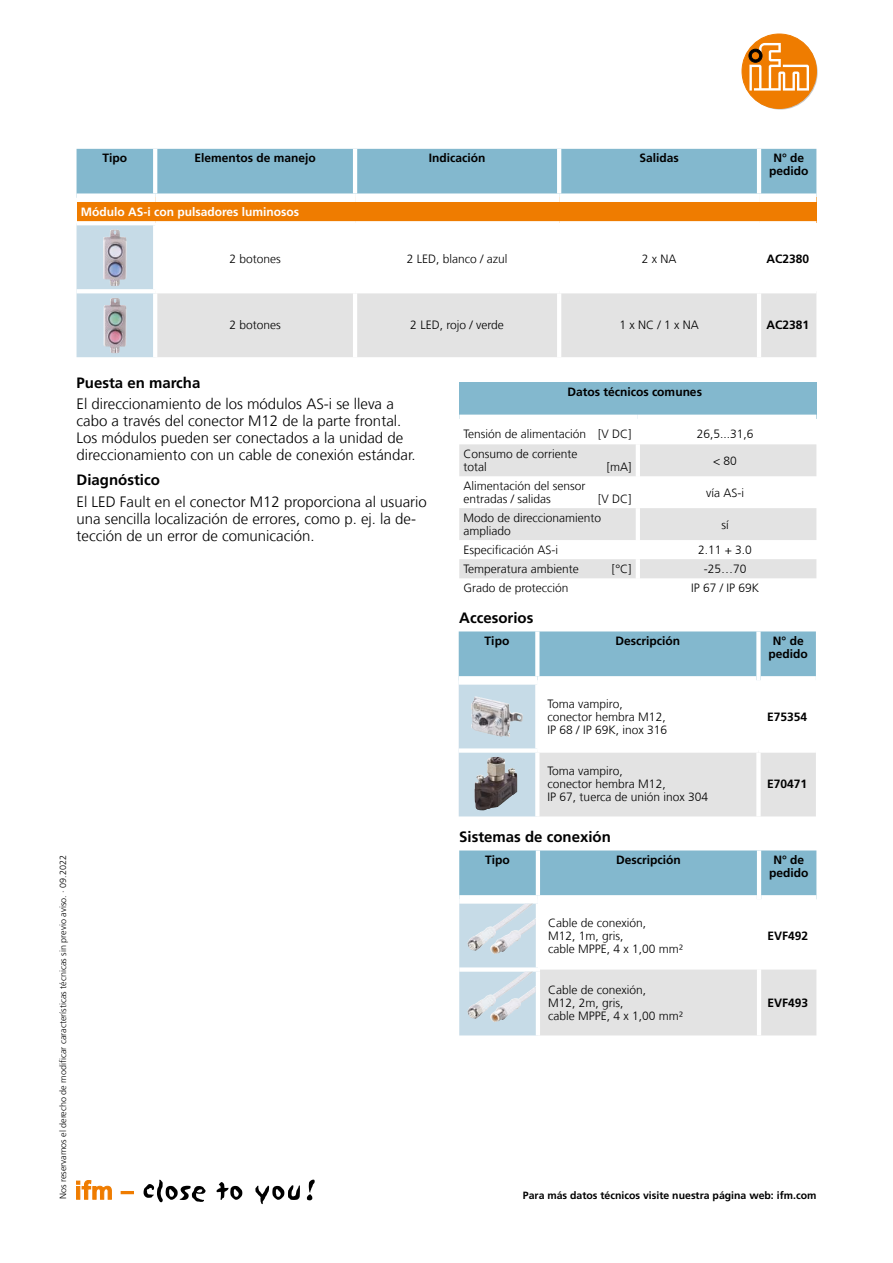
<style>
.page{position:relative;width:893px;height:1263px;background:#fff}
.page>*{position:absolute;margin:0;border:0;box-sizing:border-box;transform-origin:0 0}
.Fließtext{font:300 15px/17px "Frutiger LT Com";color:#000}
.Tabelle_Headline{font:700 15px "Frutiger LT Com";color:#000}
.Fließtext_Headline{font:700 15px "Frutiger LT Com";color:#000}
.Tabellentext_TAB{font:300 12px/12.8px "Frutiger LT Com";color:#000}
.Tabellenkopf{font:700 12px/12.8px "Frutiger LT Com";color:#000;text-align:center}
.Tabellentext_zentrie{font:300 12px "Frutiger LT Com";color:#000}
.BESTELLNUMMER{font:700 12px "Frutiger LT Com";color:#000}
.Tabelle_Subheadline{font:700 12px "Frutiger LT Com";color:#fff}
.www-Zeile{font:700 10.5px "Frutiger LT Com";color:#000}
.Datum{font:300 9px "Frutiger LT Com";color:#000}
</style>
<div class="page">
<svg style="left:76px;top:1180px;width:36px;height:19px"></svg>
<svg style="left:121px;top:1191px;width:13px;height:3px"></svg>
<svg style="left:144px;top:1180px;width:62px;height:22px"></svg>
<svg style="left:217px;top:1182px;width:25px;height:18px"></svg>
<svg style="left:255px;top:1185px;width:45px;height:19px"></svg>
<svg style="left:307px;top:1179px;width:8px;height:21px"></svg>
<svg style="left:743px;top:35px;width:75px;height:75px"></svg>
<div style="left:742px;top:34px;width:74px;height:74px;background:#ef7c00;border-radius:50%"></div>
<div style="left:742px;top:34px;width:75px;height:75px;border:1px solid #ef7c00;border-radius:50%"></div>
<svg style="left:748px;top:43px;width:61px;height:48px"></svg>
<svg style="left:459px;top:850px;width:357px;height:185px"></svg>
<hr style="left:536px;top:850px;width:4px;height:45px;background:#fff">
<hr style="left:536px;top:904px;width:4px;height:63px;background:#fff">
<div style="left:459px;top:967px;width:81px;height:5px;background:#fff"></div>
<hr style="left:536px;top:972px;width:4px;height:63px;background:#fff">
<div style="left:459px;top:895px;width:79px;height:9px;background:#fff"></div>
<div style="left:538px;top:895px;width:219px;height:9px;background:#fff"></div>
<div style="left:761px;top:895px;width:55px;height:9px;background:#fff"></div>
<hr style="left:757px;top:850px;width:4px;height:49px;background:#fff">
<hr style="left:757px;top:899px;width:4px;height:70px;background:#fff">
<hr style="left:757px;top:969px;width:4px;height:66px;background:#fff">
<img style="left:467px;top:904px;width:69px;height:50px">
<img style="left:467px;top:972px;width:69px;height:50px">
<div style="left:77px;top:149px;width:739px;height:44px;background:#83b8ce"></div>
<div style="left:77px;top:198px;width:739px;height:25px;background:#ef7c00"></div>
<svg style="left:77px;top:225px;width:739px;height:132px"></svg>
<hr style="left:153px;top:225px;width:4px;height:64px;background:#fff">
<hr style="left:153px;top:293px;width:4px;height:64px;background:#fff">
<hr style="left:153px;top:149px;width:4px;height:44px;background:#fff">
<hr style="left:353px;top:149px;width:4px;height:44px;background:#fff">
<hr style="left:557px;top:149px;width:4px;height:44px;background:#fff">
<hr style="left:757px;top:149px;width:4px;height:44px;background:#fff">
<hr style="left:353px;top:225px;width:4px;height:64px;background:#fff">
<hr style="left:557px;top:225px;width:4px;height:64px;background:#fff">
<hr style="left:757px;top:225px;width:4px;height:64px;background:#fff">
<hr style="left:353px;top:293px;width:4px;height:64px;background:#fff">
<hr style="left:557px;top:293px;width:4px;height:64px;background:#fff">
<hr style="left:757px;top:293px;width:4px;height:64px;background:#fff">
<svg style="left:77px;top:221px;width:78px;height:2px"></svg>
<svg style="left:155px;top:221px;width:200px;height:2px"></svg>
<svg style="left:355px;top:221px;width:204px;height:2px"></svg>
<svg style="left:559px;top:221px;width:200px;height:2px"></svg>
<svg style="left:759px;top:221px;width:57px;height:2px"></svg>
<hr style="left:77px;top:289px;width:78px;height:4px;background:#fff">
<hr style="left:155px;top:289px;width:200px;height:4px;background:#fff">
<hr style="left:355px;top:289px;width:204px;height:4px;background:#fff">
<hr style="left:559px;top:289px;width:200px;height:4px;background:#fff">
<hr style="left:759px;top:289px;width:57px;height:4px;background:#fff">
<div style="left:77px;top:193px;width:78px;height:9px;background:#fff"></div>
<div style="left:155px;top:193px;width:200px;height:9px;background:#fff"></div>
<div style="left:355px;top:193px;width:204px;height:9px;background:#fff"></div>
<div style="left:559px;top:193px;width:200px;height:9px;background:#fff"></div>
<div style="left:759px;top:193px;width:57px;height:9px;background:#fff"></div>
<img style="left:103px;top:229px;width:24px;height:57px">
<img style="left:104px;top:298px;width:22px;height:55px">
<svg style="left:459px;top:631px;width:357px;height:185px"></svg>
<svg style="left:535px;top:631px;width:4px;height:45px"></svg>
<svg style="left:535px;top:685px;width:4px;height:63px"></svg>
<div style="left:459px;top:748px;width:78px;height:5px;background:#fff"></div>
<div style="left:537px;top:748px;width:221px;height:5px;background:#fff"></div>
<svg style="left:535px;top:753px;width:4px;height:63px"></svg>
<div style="left:758px;top:748px;width:58px;height:5px;background:#fff"></div>
<div style="left:459px;top:676px;width:78px;height:9px;background:#fff"></div>
<div style="left:537px;top:676px;width:219px;height:9px;background:#fff"></div>
<div style="left:761px;top:676px;width:55px;height:9px;background:#fff"></div>
<div style="left:756px;top:631px;width:5px;height:49px;background:#fff"></div>
<div style="left:756px;top:680px;width:5px;height:68px;background:#fff"></div>
<div style="left:756px;top:753px;width:5px;height:63px;background:#fff"></div>
<img style="left:471px;top:696px;width:52px;height:41px">
<img style="left:474px;top:757px;width:43px;height:53px">
<div style="left:459px;top:383px;width:357px;height:36px;background:#83b8ce"></div>
<svg style="left:459px;top:444px;width:357px;height:134px;fill:#e3e3e3"></svg>
<div style="left:459px;top:415px;width:179px;height:8px;background:#fff"></div>
<div style="left:638px;top:415px;width:178px;height:8px;background:#fff"></div>
<hr style="left:636px;top:444px;width:4px;height:32px;background:#fff">
<hr style="left:636px;top:476px;width:4px;height:32px;background:#fff">
<hr style="left:636px;top:508px;width:4px;height:32px;background:#fff">
<hr style="left:636px;top:540px;width:4px;height:19px;background:#fff">
<hr style="left:636px;top:559px;width:4px;height:19px;background:#fff">
<p class="Tabellenkopf" style="left:102px;top:152px;width:26px">Tipo</p>
<p class="Tabellenkopf" style="left:194px;top:152px;width:123px">Elementos de manejo</p>
<p class="Tabellenkopf" style="left:429px;top:152px;width:58px">Indicación</p>
<p class="Tabellenkopf" style="left:639px;top:152px;width:41px">Salidas</p>
<p class="Tabellenkopf" style="left:769px;top:152px;width:41px">N° de pedido</p>
<p class="Tabelle_Subheadline" style="left:81px;top:205px;width:220px">Módulo AS-i con pulsadores luminosos</p>
<p class="Tabellentext_zentrie" style="left:229px;top:252px;width:53px">2 botones</p>
<p class="Tabellentext_zentrie" style="left:407px;top:252px;width:102px">2 LED, blanco / azul</p>
<p class="Tabellentext_zentrie" style="left:642px;top:252px;width:36px">2 x NA</p>
<p class="BESTELLNUMMER" style="left:766px;top:252px;width:44px">AC2380</p>
<p class="Tabellentext_zentrie" style="left:229px;top:318px;width:53px">2 botones</p>
<p class="Tabellentext_zentrie" style="left:410px;top:318px;width:95px">2 LED, rojo / verde</p>
<p class="Tabellentext_zentrie" style="left:619px;top:318px;width:81px">1 x NC / 1 x NA</p>
<p class="BESTELLNUMMER" style="left:766px;top:317px;width:44px">AC2381</p>
<p class="Fließtext_Headline" style="left:77px;top:374px;width:125px">Puesta en marcha</p>
<p class="Fließtext" style="left:77px;top:395px;width:341px">El direccionamiento de los módulos AS-i se lleva a cabo a través del conector M12 de la parte frontal.<br>Los módulos pueden ser conectados a la unidad de direccionamiento con un cable de conexión estándar.</p>
<p class="Fließtext_Headline" style="left:77px;top:471px;width:85px">Diagnóstico</p>
<p class="Fließtext" style="left:77px;top:493px;width:352px">El LED Fault en el conector M12 proporciona al usuario una sencilla localización de errores, como p. ej. la de&shy;tección de un error de comunicación.</p>
<p class="Datum" style="left:58px;top:1199px;width:346px;rotate:-90deg">Nos reservamos el derecho de modificar características técnicas sin previo aviso. · 09.2022</p>
<p class="Tabellenkopf" style="left:567px;top:385px;width:136px">Datos técnicos comunes</p>
<p class="Tabellentext_TAB" style="left:463px;top:428px;width:169px">Tensión de alimentación [V DC]</p>
<p class="Tabellentext_zentrie" style="left:697px;top:427px;width:58px">26,5...31,6</p>
<p class="Tabellentext_TAB" style="left:463px;top:448px;width:116px">Consumo de corriente total</p>
<p class="Tabellentext_zentrie" style="left:713px;top:454px;width:25px">&lt; 80</p>
<p class="Tabellentext_TAB" style="left:607px;top:461px;width:26px">[mA]</p>
<p class="Tabellentext_TAB" style="left:463px;top:480px;width:124px">Alimentación del sensor entradas / salidas</p>
<p class="Tabellentext_TAB" style="left:598px;top:493px;width:35px">[V DC]</p>
<p class="Tabellentext_zentrie" style="left:706px;top:486px;width:39px">vía AS-i</p>
<p class="Tabellentext_TAB" style="left:463px;top:512px;width:139px">Modo de direccionamiento ampliado</p>
<p class="Tabellentext_zentrie" style="left:721px;top:517px;width:9px">sí</p>
<p class="Tabellentext_TAB" style="left:463px;top:544px;width:96px">Especificación AS-i</p>
<p class="Tabellentext_zentrie" style="left:698px;top:543px;width:55px">2.11 + 3.0</p>
<p class="Tabellentext_TAB" style="left:463px;top:563px;width:117px">Temperatura ambiente</p>
<p class="Tabellentext_TAB" style="left:612px;top:563px;width:21px">[°C]</p>
<p class="Tabellentext_zentrie" style="left:704px;top:562px;width:44px">-25…70</p>
<p class="Tabellentext_TAB" style="left:463px;top:582px;width:107px">Grado de protección</p>
<p class="Tabellentext_zentrie" style="left:691px;top:581px;width:70px">IP 67 / IP 69K</p>
<p class="Tabelle_Headline" style="left:459px;top:609px;width:76px">Accesorios</p>
<p class="Tabellenkopf" style="left:485px;top:634px;width:26px">Tipo</p>
<p class="Tabellenkopf" style="left:616px;top:634px;width:66px">Descripción</p>
<p class="Tabellenkopf" style="left:769px;top:634px;width:41px">N° de pedido</p>
<p class="Tabellentext_TAB" style="left:548px;top:698px;width:121px">Toma vampiro, conector hembra M12,<br>IP 68 / IP 69K, inox 316</p>
<p class="BESTELLNUMMER" style="left:767px;top:710px;width:42px">E75354</p>
<p class="Tabellentext_TAB" style="left:548px;top:765px;width:162px">Toma vampiro,<br>conector hembra M12,<br>IP 67, tuerca de unión inox 304</p>
<p class="Tabelle_Headline" style="left:459px;top:828px;width:153px">Sistemas de conexión</p>
<p class="BESTELLNUMMER" style="left:767px;top:777px;width:42px">E70471</p>
<p class="Tabellenkopf" style="left:485px;top:853px;width:26px">Tipo</p>
<p class="Tabellenkopf" style="left:616px;top:853px;width:66px">Descripción</p>
<p class="Tabellenkopf" style="left:769px;top:853px;width:41px">N° de pedido</p>
<p class="Tabellentext_TAB" style="left:548px;top:917px;width:137px">Cable de conexión,<br>M12, 1m, gris,<br>cable MPPE, 4 x 1,00 mm²</p>
<p class="BESTELLNUMMER" style="left:767px;top:929px;width:42px">EVF492</p>
<p class="Tabellentext_TAB" style="left:548px;top:984px;width:137px">Cable de conexión,<br>M12, 2m, gris,<br>cable MPPE, 4 x 1,00 mm²</p>
<p class="BESTELLNUMMER" style="left:767px;top:996px;width:42px">EVF493</p>
<p class="www-Zeile" style="left:523px;top:1189px;width:295px">Para más datos técnicos visite nuestra página web: ifm.com</p>
</div>
